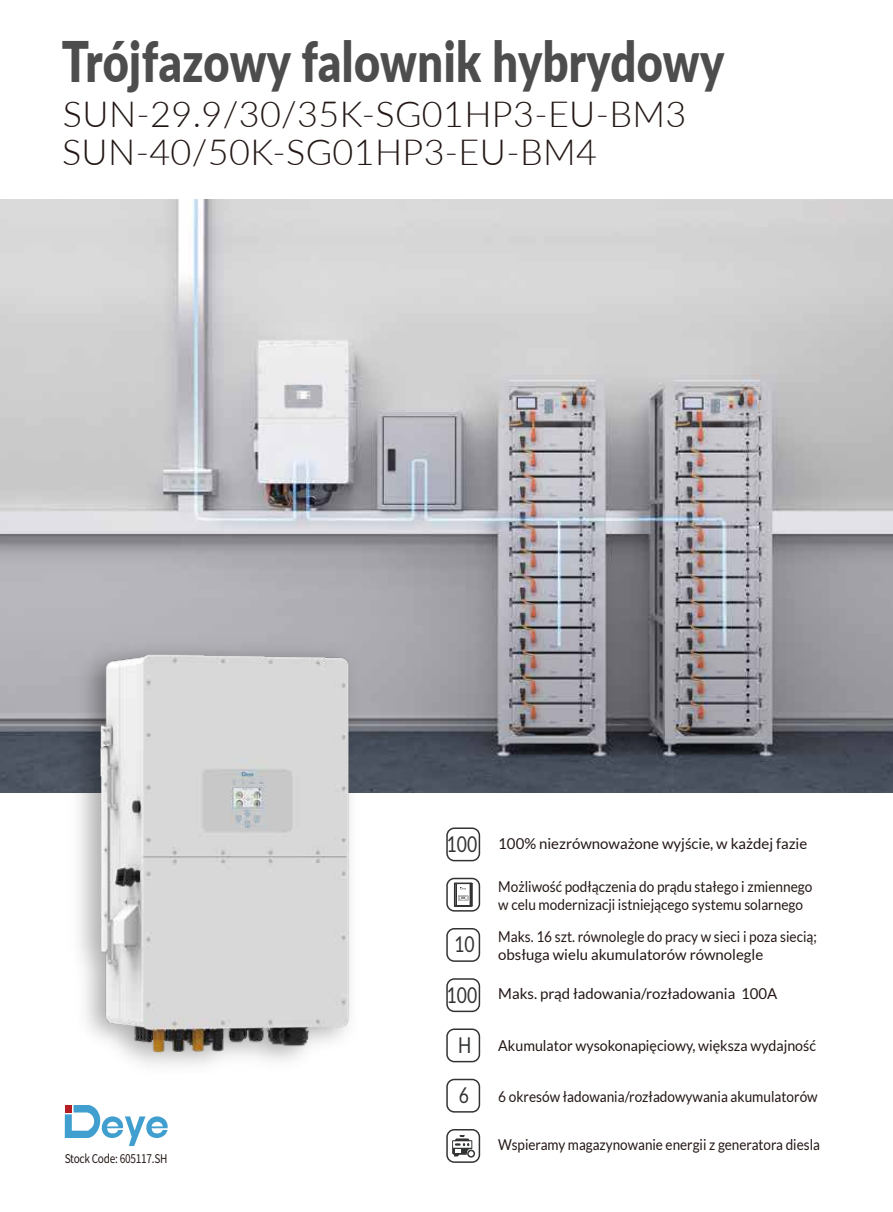
<style>
.page{position:relative;width:893px;height:1212px;background:#fff}
.page>*{position:absolute;margin:0;border:0;box-sizing:border-box;transform-origin:0 0}
.t1{font:900 55.95px "Lato";letter-spacing:.01em;color:#4e4d4d;scale:.81 1}
.t2{font:300 36px/38.2px "Lato";letter-spacing:.01em;color:#231815}
.t3{font:21.75px "Lato";color:#323333;scale:.81 1}
.t4{font:15px/18px "Lato";color:#231815;scale:.91 1}
.t5{font:15px "Lato";color:#231815}
.t6{font:15px "Lato";color:#231815;scale:.9 1}
.t7{font:15px "Lato";color:#231815;scale:.95 1}
.t8{font:12px "Source Han Sans SC";letter-spacing:-.025em;color:#231815;scale:.84 1}
.s1{font-size:21.75px;color:#323333}
</style>
<div class="page">
<img style="left:0;top:200px;width:893px;height:593px">
<svg style="left:65px;top:1105px;width:103px;height:41px"></svg>
<div style="left:65px;top:1105px;width:7px;height:7px;background:#b61d22"></div>
<div style="left:446px;top:978px;width:34px;height:34px;border:2px solid #323333;border-radius:7px"></div>
<div style="left:446px;top:1129px;width:34px;height:34px;border:2px solid #323333;border-radius:7px"></div>
<div style="left:467px;top:1150px;width:8px;height:7px;border:2px solid #323333;border-radius:50%"></div>
<svg style="left:452px;top:1135px;width:21px;height:21px"></svg>
<div style="left:446px;top:928px;width:34px;height:34px;border:2px solid #323333;border-radius:7px"></div>
<div style="left:446px;top:878px;width:34px;height:33px;border:2px solid #323333;border-radius:7px"></div>
<svg style="left:454px;top:882px;width:19px;height:25px"></svg>
<div style="left:446px;top:1079px;width:34px;height:33px;border:2px solid #323333;border-radius:7px"></div>
<div style="left:446px;top:1028px;width:34px;height:34px;border:2px solid #323333;border-radius:7px"></div>
<div style="left:446px;top:827px;width:34px;height:34px;border:2px solid #323333;border-radius:7px"></div>
<img style="left:61px;top:631px;width:306px;height:162px">
<img style="left:75px;top:638px;width:286px;height:427px">
<h1 class="t1" style="left:62px;top:19px;width:820px">Trójfazowy falownik hybrydowy</h1>
<h2 class="t2" style="left:62px;top:94px;width:626px">SUN-29.9/30/35K-SG01HP3-EU-BM3<br>SUN-40/50K-SG01HP3-EU-BM4</h2>
<p class="t5" style="left:447px;top:835px;width:362px"><span class="s1">100</span> 100% niezrównoważone wyjście, w każdej fazie</p>
<p class="t8" style="left:65px;top:1151px;width:124px">Stock Code: 605117.SH</p>
<p class="t4" style="left:498px;top:877px;width:347px">Możliwość podłączenia do prądu stałego i zmiennego w celu modernizacji istniejącego systemu solarnego</p>
<h3 class="t3" style="left:454px;top:932px;width:27px">10</h3>
<p class="t4" style="left:498px;top:927px;width:352px">Maks. 16 szt. równolegle do pracy w sieci i poza siecią; obsługa wielu akumulatorów równolegle</p>
<h3 class="t3" style="left:446px;top:983px;width:40px">100</h3>
<p class="t5" style="left:498px;top:985px;width:281px">Maks. prąd ładowania/rozładowania 100A</p>
<h3 class="t3" style="left:458px;top:1033px;width:18px">H</h3>
<p class="t7" style="left:498px;top:1037px;width:336px">Akumulator wysokonapięciowy, większa wydajność</p>
<h3 class="t3" style="left:459px;top:1083px;width:14px">6</h3>
<p class="t4" style="left:498px;top:1087px;width:353px">6 okresów ładowania/rozładowywania akumulatorów</p>
<p class="t6" style="left:498px;top:1136px;width:359px">Wspieramy magazynowanie energii z generatora diesla</p>
</div>
